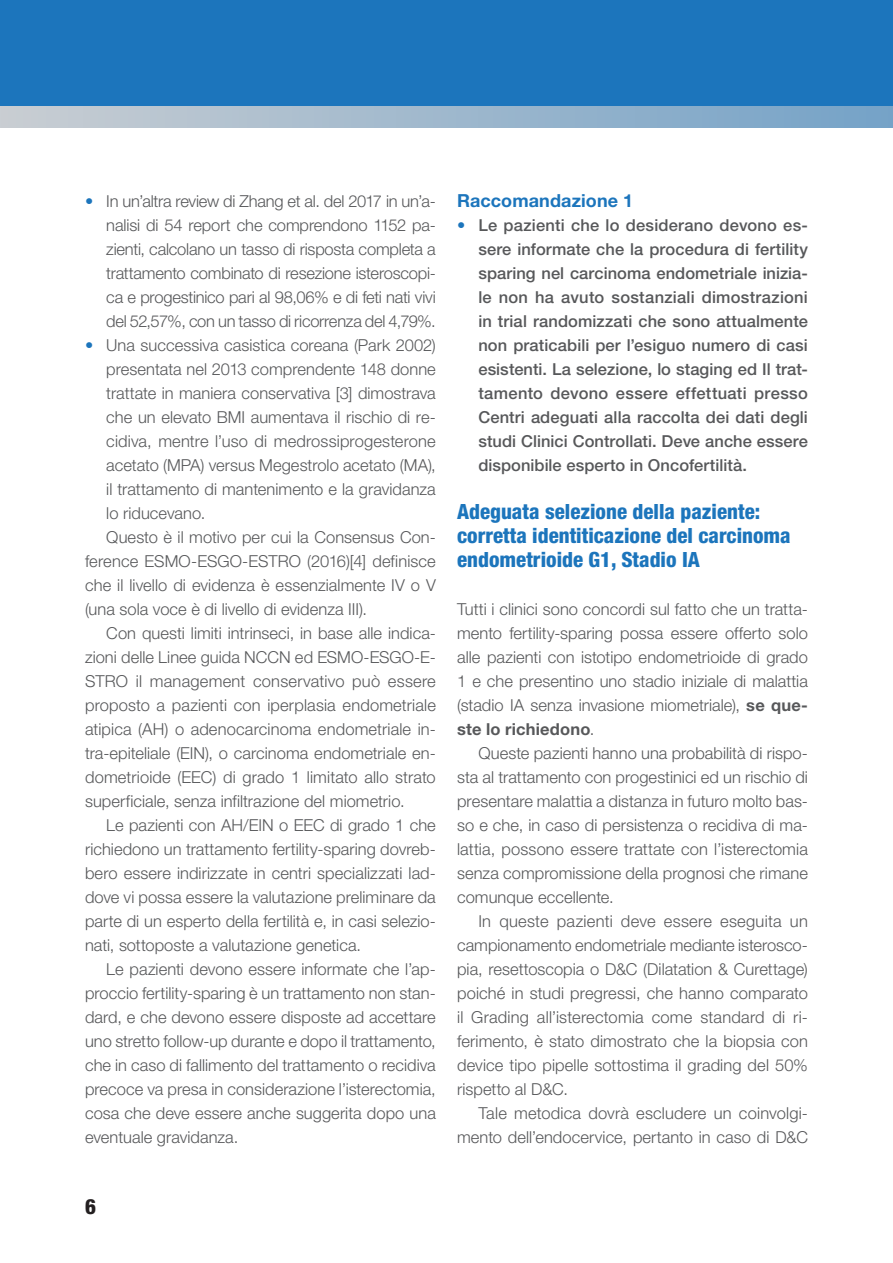
<style>
.page{position:relative;width:893px;height:1263px;background:#fff}
.page>*{position:absolute;margin:0;border:0;box-sizing:border-box;transform-origin:0 0}
.T2{font:800 condensed 21px/24px "Helvetica Neue LT Std";color:#1c75bc}
.t1{font:800 condensed 21px "Helvetica Neue LT Std";color:#231f20}
.T3{font:700 18px "Helvetica Neue LT Std";letter-spacing:.005em;color:#1c75bc}
.Testo{font:300 16.5px/24px "Helvetica Neue LT Std";color:#57585a;text-align:justify}
.Raccomandazioni{font:500 16.5px/24px "Helvetica Neue LT Std";letter-spacing:.005em;color:#57585a;text-align:justify}
.Primo_paragrafo{font:300 16.5px/24px "Helvetica Neue LT Std";color:#57585a;text-align:justify}
.s1{color:#1c75bc}
.s2{font-weight:300;color:#1c75bc}
.s3{font-weight:700}
</style>
<div class="page">
<div style="left:0;top:0;width:893px;height:128px;background:#1c75bc"></div>
<div style="left:0;top:106px;width:893px;height:22px;background:linear-gradient(to right,#c9ced2,#74a2c7)"></div>
<p class="Testo" style="left:106px;top:189px;width:331px;text-indent:-21px"><span class="s1">•</span> In un’altra review di Zhang et al. del 2017 in un’a&shy;nalisi di 54 report che comprendono 1152 pa&shy;zienti, calcolano un tasso di risposta completa a trattamento combinato di resezione isteroscopi&shy;ca e progestinico pari al 98,06% e di feti nati vivi del 52,57%, con un tasso di ricorrenza del 4,79%.</p>
<p class="Testo" style="left:106px;top:333px;width:331px;text-indent:-21px"><span class="s1">•</span> Una successiva casistica coreana (Park 2002) presentata nel 2013 comprendente 148 donne trattate in maniera conservativa [3] dimostrava che un elevato BMI aumentava il rischio di re&shy;cidiva, mentre l’uso di medrossiprogesterone acetato (MPA) versus Megestrolo acetato (MA), il trattamento di mantenimento e la gravidanza lo riducevano.</p>
<p class="Testo" style="left:85px;top:525px;width:352px;text-indent:21px">Questo è il motivo per cui la Consensus Con&shy;ference ESMO-ESGO-ESTRO (2016)[4] definisce che il livello di evidenza è essenzialmente IV o V (una sola voce è di livello di evidenza III).</p>
<p class="Testo" style="left:85px;top:621px;width:352px;text-indent:21px">Con questi limiti intrinseci, in base alle indica&shy;zioni delle Linee guida NCCN ed ESMO-ESGO-E-STRO il management conservativo può essere proposto a pazienti con iperplasia endometriale atipica (AH) o adenocarcinoma endometriale in&shy;tra-epiteliale (EIN), o carcinoma endometriale en&shy;dometrioide (EEC) di grado 1 limitato allo strato superficiale, senza infiltrazione del miometrio.</p>
<p class="Testo" style="left:85px;top:813px;width:352px;text-indent:21px">Le pazienti con AH/EIN o EEC di grado 1 che richiedono un trattamento fertility-sparing dovreb&shy;bero essere indirizzate in centri specializzati lad&shy;dove vi possa essere la valutazione preliminare da parte di un esperto della fertilità e, in casi selezio&shy;nati, sottoposte a valutazione genetica.</p>
<p class="Testo" style="left:85px;top:957px;width:352px;text-indent:21px">Le pazienti devono essere informate che l’ap&shy;proccio fertility-sparing è un trattamento non stan&shy;dard, e che devono essere disposte ad accettare uno stretto follow-up durante e dopo il trattamento, che in caso di fallimento del trattamento o recidiva precoce va presa in considerazione l’isterectomia, cosa che deve essere anche suggerita dopo una eventuale gravidanza.</p>
<p class="T3" style="left:457px;top:189px;width:178px">Raccomandazione 1</p>
<p class="Raccomandazioni" style="left:478px;top:213px;width:331px;text-indent:-21px"><span class="s2">•</span> Le pazienti che lo desiderano devono es&shy;sere informate che la procedura di fertility sparing nel carcinoma endometriale inizia&shy;le non ha avuto sostanziali dimostrazioni in trial randomizzati che sono attualmente non praticabili per l’esiguo numero di casi esistenti. La selezione, lo staging ed Il trat&shy;tamento devono essere effettuati presso Centri adeguati alla raccolta dei dati degli studi Clinici Controllati. Deve anche essere disponibile esperto in Oncofertilità.</p>
<p class="T2" style="left:457px;top:499px;width:335px">Adeguata selezione della paziente: corretta identiticazione del carcinoma endometrioide G1, Stadio IA</p>
<p class="Primo_paragrafo" style="left:457px;top:597px;width:352px">Tutti i clinici sono concordi sul fatto che un tratta&shy;mento fertility-sparing possa essere offerto solo alle pazienti con istotipo endometrioide di grado 1 e che presentino uno stadio iniziale di malattia (stadio IA senza invasione miometriale), <span class="s3">se que&shy;ste lo richiedono</span>.</p>
<p class="Testo" style="left:457px;top:741px;width:352px;text-indent:21px">Queste pazienti hanno una probabilità di rispo&shy;sta al trattamento con progestinici ed un rischio di presentare malattia a distanza in futuro molto bas&shy;so e che, in caso di persistenza o recidiva di ma&shy;lattia, possono essere trattate con l’isterectomia senza compromissione della prognosi che rimane comunque eccellente.</p>
<p class="Testo" style="left:457px;top:909px;width:352px;text-indent:21px">In queste pazienti deve essere eseguita un campionamento endometriale mediante isterosco&shy;pia, resettoscopia o D&amp;C (Dilatation &amp; Curettage) poiché in studi pregressi, che hanno comparato il Grading all’isterectomia come standard di ri&shy;ferimento, è stato dimostrato che la biopsia con device tipo pipelle sottostima il grading del 50% rispetto al D&amp;C.</p>
<p class="Testo" style="left:457px;top:1101px;width:352px;text-align:right">Tale metodica dovrà escludere un coinvolgi&shy;mento dell’endocervice, pertanto in caso di D&amp;C</p>
<p class="t1" style="left:85px;top:1194px;width:12px">6</p>
</div>
